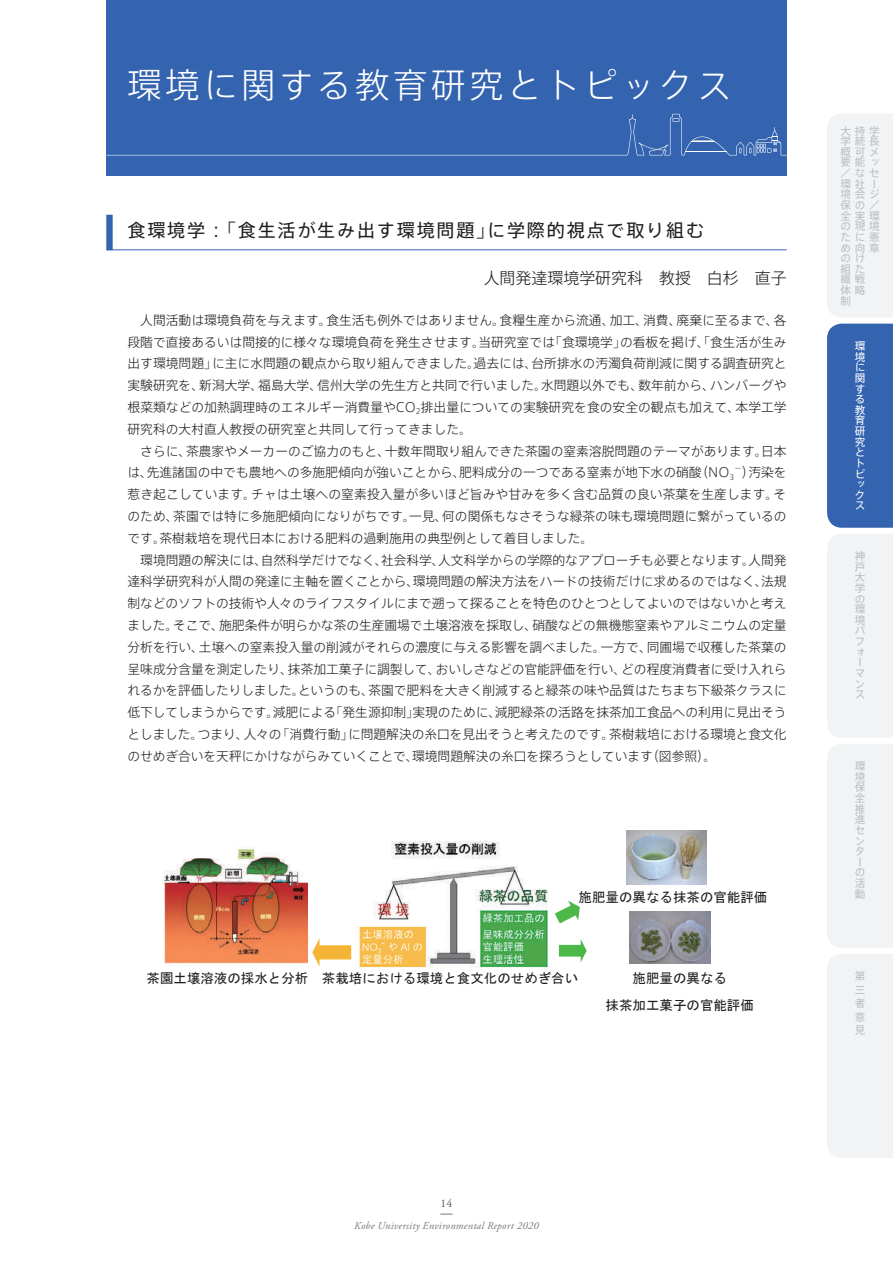
<style>
.page{position:relative;width:893px;height:1263px;background:#fff}
.page>*{position:absolute;margin:0;border:0;box-sizing:border-box;transform-origin:0 0}
.t1{font:300 34.5px "Axis Std";letter-spacing:.1em;color:#fff}
.t2{font:18px "Axis Std";letter-spacing:.1em;color:#231f20}
.t3{font:300 15.9px "Axis Std";color:#231f20}
.t4{font:13.5px/27px "MS Gothic";color:#231f20;text-align:center}
.t5{font:300 12.75px/21.8px "Axis Std";color:#231f20;text-align:justify}
.t6{font:11.7px "Adobe Garamond Pro";color:#57585a}
.t7{font:10.65px/10.6px "Axis Std";color:#bcbdc0}
.t8{font:italic 10.65px "Adobe Garamond Pro";letter-spacing:.02em;color:#76787b}
.t9{font:10.65px/10.6px "Axis Std";color:#fff}
.t10{font:300 7.5px "Axis Std";color:#231f20}
</style>
<div class="page">
<div style="left:106px;top:215px;width:7px;height:35px;background:#3463af"></div>
<hr style="left:106px;top:249px;width:681px;height:1px;background:#3463af">
<img style="left:626px;top:830px;width:80px;height:54px">
<img style="left:630px;top:911px;width:80px;height:52px">
<img style="left:351px;top:841px;width:197px;height:127px">
<svg style="left:312px;top:938px;width:39px;height:29px"></svg>
<svg style="left:555px;top:900px;width:25px;height:23px"></svg>
<svg style="left:559px;top:939px;width:28px;height:23px"></svg>
<img style="left:164px;top:848px;width:143px;height:116px">
<div style="left:106px;top:0;width:681px;height:176px;background:#3463af"></div>
<svg style="left:106px;top:114px;width:681px;height:41px"></svg>
<div style="left:827px;top:114px;width:66px;height:203px;background:#f2f3f4"></div>
<div style="left:827px;top:324px;width:66px;height:204px;background:#3463af"></div>
<div style="left:827px;top:534px;width:66px;height:204px;background:#f2f3f4"></div>
<div style="left:827px;top:744px;width:66px;height:204px;background:#f2f3f4"></div>
<div style="left:827px;top:954px;width:66px;height:204px;background:#f2f3f4"></div>
<svg style="left:440px;top:1214px;width:13px;height:1px"></svg>
<h1 class="t1" style="left:127px;top:60px;width:606px">環境に関する教育研究とトピックス</h1>
<h2 class="t2" style="left:128px;top:217px;width:578px">食環境学：「食生活が生み出す環境問題」に学際的視点で取り組む</h2>
<p class="t3" style="left:484px;top:266px;width:304px">人間発達環境学研究科　教授　白杉　直子</p>
<p class="t5" style="left:128px;top:308px;width:661px;text-indent:13px">人間活動は環境負荷を与えます。食生活も例外ではありません。食糧生産から流通、加工、消費、廃棄に至るまで、各段階で直接あるいは間接的に様々な環境負荷を発生させます。当研究室では「食環境学」の看板を掲げ、「食生活が生み出す環境問題」に主に水問題の観点から取り組んできました。過去には、台所排水の汚濁負荷削減に関する調査研究と実験研究を、新潟大学、福島大学、信州大学の先生方と共同で行いました。水問題以外でも、数年前から、ハンバーグや根菜類などの加熱調理時のエネルギー消費量やCO<sub>2</sub>排出量についての実験研究を食の安全の観点も加えて、本学工学研究科の大村直人教授の研究室と共同して行ってきました。</p>
<p class="t5" style="left:128px;top:439px;width:661px;text-indent:13px">さらに、茶農家やメーカーのご協力のもと、十数年間取り組んできた茶園の窒素溶脱問題のテーマがあります。日本は、先進諸国の中でも農地への多施肥傾向が強いことから、肥料成分の一つである窒素が地下水の硝酸（NO<sub>3</sub></p>
<p class="t5" style="left:128px;top:461px;width:661px;text-indent:614px">）汚染を惹き起こしています。チャは土壌への窒素投入量が多いほど旨みや甘みを多く含む品質の良い茶葉を生産します。そのため、茶園では特に多施肥傾向になりがちです。一見、何の関係もなさそうな緑茶の味も環境問題に繋がっているのです。茶樹栽培を現代日本における肥料の過剰施用の典型例として着目しました。</p>
<p class="t5" style="left:127px;top:548px;width:661px;text-indent:13px">環境問題の解決には、自然科学だけでなく、社会科学、人文科学からの学際的なアプローチも必要となります。人間発達科学研究科が人間の発達に主軸を置くことから、環境問題の解決方法をハードの技術だけに求めるのではなく、法規制などのソフトの技術や人々のライフスタイルにまで遡って探ることを特色のひとつとしてよいのではないかと考えました。そこで、施肥条件が明らかな茶の生産圃場で土壌溶液を採取し、硝酸などの無機態窒素やアルミニウムの定量分析を行い、土壌への窒素投入量の削減がそれらの濃度に与える影響を調べました。一方で、同圃場で収穫した茶葉の呈味成分含量を測定したり、抹茶加工菓子に調製して、おいしさなどの官能評価を行い、どの程度消費者に受け入れられるかを評価したりしました。というのも、茶園で肥料を大きく削減すると緑茶の味や品質はたちまち下級茶クラスに低下してしまうからです。減肥による「発生源抑制」実現のために、減肥緑茶の活路を抹茶加工食品への利用に見出そうとしました。つまり、人々の「消費行動」に問題解決の糸口を見出そうと考えたのです。茶樹栽培における環境と食文化のせめぎ合いを天秤にかけながらみていくことで、環境問題解決の糸口を探ろうとしています（図参照）。</p>
<p class="t10" style="left:734px;top:463px;width:9px">－</p>
<p class="t4" style="left:579px;top:883px;width:190px">施肥量の異なる抹茶の官能評価</p>
<p class="t4" style="left:147px;top:964px;width:433px">茶園土壌溶液の採水と分析 茶栽培における環境と食文化のせめぎ合い</p>
<p class="t4" style="left:605px;top:964px;width:150px">施肥量の異なる<br>抹茶加工菓子の官能評価</p>
<p class="t7" style="left:840px;top:125px;width:41px">大持学学続長概可メ要能ッ／なセ環社ー境会ジ保の／全実環の現境たに憲め向章のけ<br>組た<br>織戦<br>体略<br>制</p>
<p class="t9" style="left:855px;top:340px;width:12px">環境に関する教育研究とトピックス</p>
<p class="t7" style="left:855px;top:550px;width:12px">神戸大学の環境パフォーマンス</p>
<p class="t7" style="left:855px;top:760px;width:12px">環境保全推進センターの活動</p>
<p class="t7" style="left:855px;top:969px;width:12px;line-height:13.5px;text-align:justify">第三者意見</p>
<p class="t6" style="left:441px;top:1196px;width:13px">14</p>
<p class="t8" style="left:354px;top:1219px;width:186px">Kobe University Environmental Report 2020</p>
</div>
